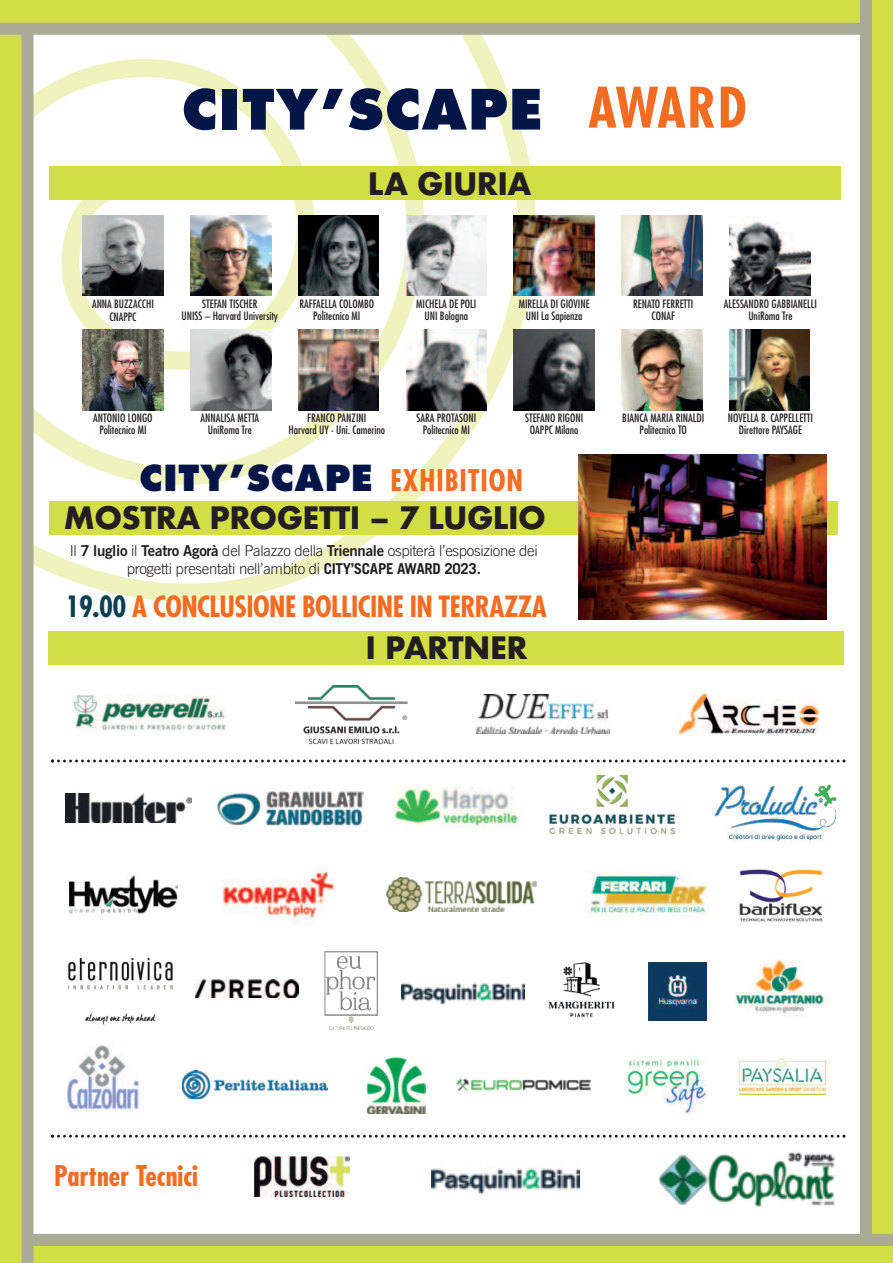
<style>
.page{position:relative;width:893px;height:1263px;background:#fff}
.page>*{position:absolute;margin:0;border:0;box-sizing:border-box;transform-origin:0 0}
.t1{font:800 54px "Futura";letter-spacing:.03em;color:#041547}
.t2{font:800 34.95px "Futura";letter-spacing:.03em;color:#041547}
.t3{font:700 30px "Futura";letter-spacing:-.02em;color:#231f20}
.t4{font:700 condensed 28.5px "Futura";letter-spacing:-.02em;color:#f36c21}
.t5{font:700 condensed 27.9px "Futura";color:#f36c21}
.t6{font:300 15px/18px "Trade Gothic";letter-spacing:-.02em;color:#231f20;text-align:center}
.t7{font:condensed 11.25px/12px "Futura";color:#231f20;text-align:center}
.s1{font-weight:700;font-stretch:condensed;font-size:54.3px;color:#f36c21}
.s2{font-weight:700;font-stretch:condensed;font-size:28.95px;color:#f36c21}
.s3{font-family:"Trade Gothic Bold Two";font-weight:400}
.s4{font-weight:700}
.s5{color:#0b4054}
</style>
<div class="page">
<svg style="left:34px;top:35px;width:528px;height:567px"></svg>
<div style="left:869px;top:0;width:24px;height:1263px;background:#d2de46"></div>
<div style="left:0;top:0;width:27px;height:1263px;background:#d2de46"></div>
<div style="left:0;top:1240px;width:893px;height:23px;background:#d2de46"></div>
<div style="left:0;top:0;width:893px;height:32px;background:#d2de46"></div>
<div style="left:0;top:23px;width:866px;height:12px;background:#a9ab97"></div>
<div style="left:22px;top:29px;width:12px;height:1234px;background:#a9ab97"></div>
<div style="left:860px;top:0;width:12px;height:1239px;background:#a9ab97"></div>
<div style="left:28px;top:1234px;width:865px;height:12px;background:#a9ab97"></div>
<div style="left:49px;top:501px;width:789px;height:34px;background:#d2de46"></div>
<div style="left:49px;top:631px;width:795px;height:34px;background:#d2de46"></div>
<img style="left:578px;top:454px;width:249px;height:166px">
<div style="left:49px;top:167px;width:792px;height:33px;background:#d2de46"></div>
<img style="left:83px;top:215px;width:80px;height:81px">
<img style="left:190px;top:215px;width:81px;height:81px">
<img style="left:298px;top:215px;width:80px;height:81px">
<img style="left:406px;top:215px;width:81px;height:81px">
<img style="left:514px;top:215px;width:80px;height:81px">
<img style="left:622px;top:215px;width:80px;height:81px">
<img style="left:729px;top:221px;width:81px;height:75px">
<img style="left:83px;top:330px;width:80px;height:80px">
<img style="left:190px;top:330px;width:81px;height:80px">
<img style="left:298px;top:330px;width:81px;height:80px">
<img style="left:406px;top:330px;width:81px;height:80px">
<img style="left:514px;top:330px;width:80px;height:80px">
<img style="left:622px;top:330px;width:80px;height:80px">
<img style="left:730px;top:330px;width:80px;height:80px">
<img style="left:456px;top:1078px;width:135px;height:14px">
<svg style="left:349px;top:1157px;width:1px;height:18px"></svg>
<img style="left:255px;top:1157px;width:94px;height:39px">
<img style="left:73px;top:694px;width:153px;height:37px">
<img style="left:739px;top:1058px;width:86px;height:37px">
<img style="left:182px;top:1070px;width:145px;height:29px">
<svg style="left:329px;top:1029px;width:45px;height:1px"></svg>
<img style="left:324px;top:952px;width:53px;height:77px">
<img style="left:223px;top:867px;width:112px;height:58px">
<img style="left:65px;top:794px;width:127px;height:28px">
<img style="left:628px;top:1057px;width:78px;height:56px">
<img style="left:367px;top:1056px;width:58px;height:57px">
<img style="left:648px;top:963px;width:58px;height:57px">
<img style="left:68px;top:957px;width:105px;height:68px">
<img style="left:735px;top:959px;width:92px;height:58px">
<img style="left:67px;top:1045px;width:72px;height:66px">
<img style="left:714px;top:784px;width:123px;height:58px">
<img style="left:739px;top:869px;width:84px;height:53px">
<img style="left:386px;top:877px;width:150px;height:34px">
<img style="left:431px;top:1168px;width:148px;height:26px">
<img style="left:401px;top:982px;width:123px;height:23px">
<img style="left:585px;top:871px;width:123px;height:46px">
<img style="left:70px;top:875px;width:108px;height:40px">
<img style="left:392px;top:787px;width:128px;height:41px">
<img style="left:217px;top:791px;width:146px;height:35px">
<img style="left:658px;top:1152px;width:176px;height:55px">
<svg style="left:51px;top:759px;width:794px;height:3px"></svg>
<svg style="left:51px;top:1135px;width:794px;height:3px"></svg>
<img style="left:549px;top:776px;width:127px;height:59px">
<img style="left:680px;top:694px;width:138px;height:39px">
<img style="left:476px;top:695px;width:133px;height:38px">
<img style="left:296px;top:685px;width:112px;height:60px">
<img style="left:195px;top:979px;width:103px;height:19px">
<img style="left:548px;top:962px;width:67px;height:56px">
<h1 class="t1" style="left:182px;top:86px;width:566px">CITY’SCAPE <span class="s1">AWARD</span></h1>
<h3 class="t3" style="left:368px;top:162px;width:165px">LA GIURIA</h3>
<p class="t7" style="left:92px;top:297px;width:63px;line-height:13.5px">ANNA BUZZACCHI<br>CNAPPC</p>
<p class="t7" style="left:182px;top:298px;width:98px">STEFAN TISCHER<br>UNISS – Harvard University</p>
<p class="t7" style="left:299px;top:298px;width:76px">RAFFAELLA COLOMBO<br>Politecnico MI</p>
<p class="t7" style="left:416px;top:298px;width:62px">MICHELA DE POLI<br>UNI Bologna</p>
<p class="t7" style="left:519px;top:298px;width:72px">MIRELLA DI GIOVINE<br>UNI La Sapienza</p>
<p class="t7" style="left:633px;top:298px;width:62px">RENATO FERRETTI<br>CONAF</p>
<p class="t7" style="left:724px;top:298px;width:95px">ALESSANDRO GABBIANELLI<br>UniRoma Tre</p>
<p class="t7" style="left:93px;top:413px;width:61px">ANTONIO LONGO<br>Politecnico MI</p>
<p class="t7" style="left:200px;top:413px;width:60px">ANNALISA METTA<br>UniRoma Tre</p>
<p class="t7" style="left:288px;top:413px;width:98px">FRANCO PANZINI<br>Harvard UY - Uni. Camerino</p>
<p class="t7" style="left:416px;top:413px;width:61px">SARA PROTASONI<br>Politecnico MI</p>
<p class="t7" style="left:525px;top:413px;width:60px">STEFANO RIGONI<br>OAPPC Milano</p>
<p class="t7" style="left:622px;top:413px;width:84px">BIANCA MARIA RINALDI<br>Politecnico TO</p>
<p class="t7" style="left:728px;top:413px;width:87px">NOVELLA B. CAPPELLETTI<br>Direttore PAYSAGE</p>
<h2 class="t2" style="left:139px;top:463px;width:385px">CITY’SCAPE <span class="s2">EXHIBITION</span></h2>
<h3 class="t3" style="left:64px;top:496px;width:484px">MOSTRA PROGETTI – 7 LUGLIO</h3>
<h3 class="t6" style="left:70px;top:543px;width:470px">Il <span class="s3">7 luglio</span> il <span class="s3">Teatro Agorà</span> del Palazzo della <span class="s3">Triennale</span> ospiterà l’esposizione dei progetti presentati nell’ambito di <span class="s4">CITY’SCAPE AWARD 2023.</span></h3>
<h3 class="t4" style="left:66px;top:594px;width:482px"><span class="s5">19.00</span> A CONCLUSIONE BOLLICINE IN TERRAZZA</h3>
<h3 class="t3" style="left:366px;top:626px;width:164px">I PARTNER</h3>
<h3 class="t5" style="left:54px;top:1163px;width:145px">Partner Tecnici</h3>
</div>
